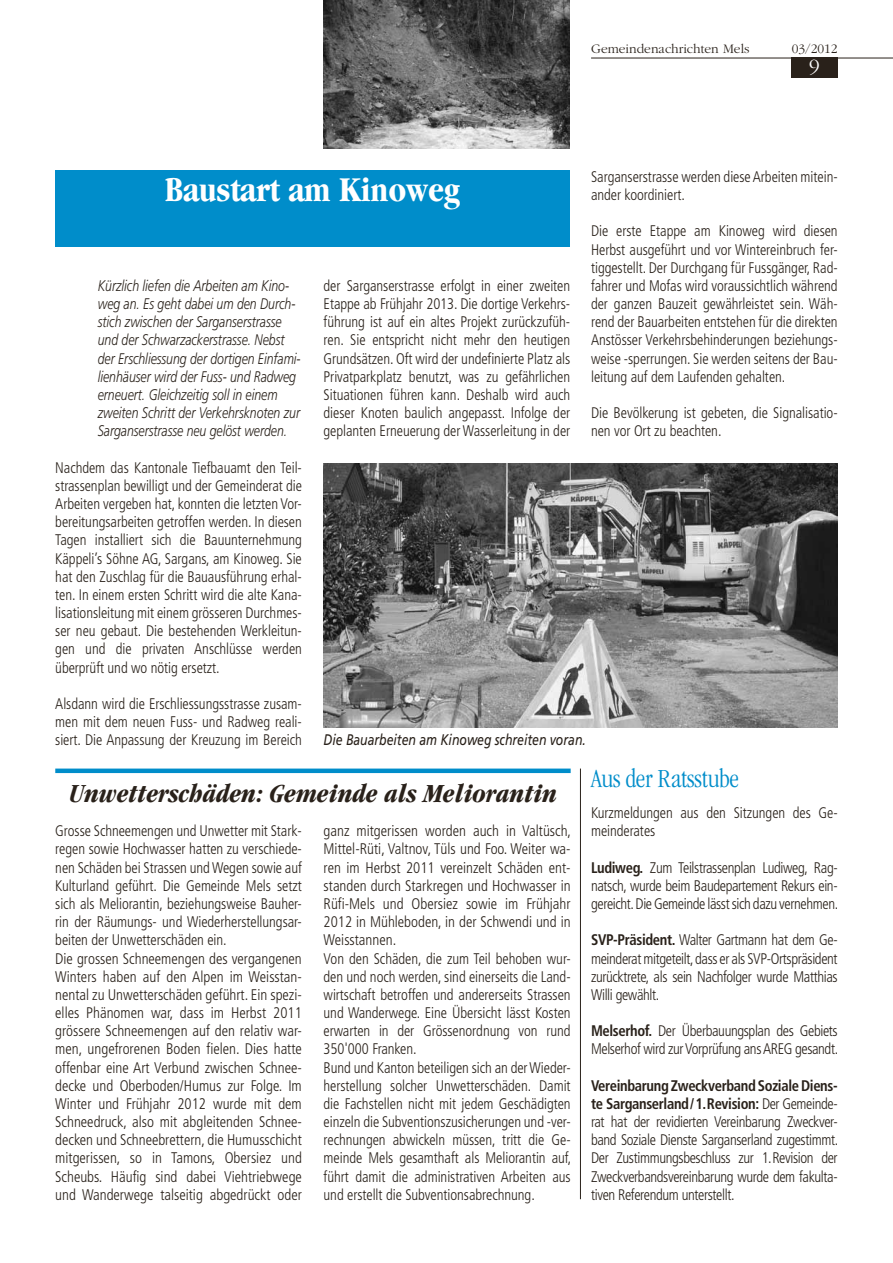
<style>
.page{position:relative;width:893px;height:1263px;background:#fff}
.page>*{position:absolute;margin:0;border:0;box-sizing:border-box;transform-origin:0 0}
.t1{font:700 condensed 36px "Garamond";letter-spacing:-.005em;color:#fff}
.t2{font:italic 700 condensed 27px "Garamond";letter-spacing:-.005em;color:#29211a}
.t3{font:300 condensed 27px "Garamond";letter-spacing:-.005em;color:#008dca}
.t4{font:300 21px "Garamond";color:#fff}
.t5{font:300 condensed 15.3px/18.1px "Frutiger";letter-spacing:-.005em;color:#29211a;text-align:justify;scale:.95 1}
.t6{font:300 condensed 15.3px/18.1px "Frutiger";letter-spacing:-.005em;color:#29211a}
.t7{font:italic 300 15.3px/18.1px "Frutiger";letter-spacing:-.005em;color:#29211a;scale:.8 1}
.t8{font:300 condensed 15.3px/18.1px "Frutiger";letter-spacing:-.025em;color:#29211a;scale:.95 1}
.t9{font:italic 15.3px "Frutiger";letter-spacing:-.005em;color:#29211a;scale:.8 1}
.t10{font:300 13.5px "Garamond";color:#29211a}
.s1{font-weight:700}
</style>
<div class="page">
<div style="left:791px;top:57px;width:47px;height:21px;background:#29211a"></div>
<hr style="left:591px;top:58px;width:302px;height:1px;background:#29211a">
<div style="left:55px;top:170px;width:515px;height:77px;background:#008dca"></div>
<img style="left:324px;top:0;width:246px;height:149px">
<div style="left:55px;top:768px;width:516px;height:5px;background:#008dca"></div>
<hr style="left:580px;top:768px;width:1px;height:431px;background:#29211a">
<img style="left:323px;top:463px;width:515px;height:264px">
<p class="t10" style="left:591px;top:41px;width:160px">Gemeindenachrichten Mels</p>
<p class="t10" style="left:792px;top:41px;width:47px">03/2012</p>
<h3 class="t4" style="left:809px;top:56px;width:12px">9</h3>
<p class="t5" style="left:591px;top:168px;width:261px">Sarganserstrasse werden diese Arbeiten mitein&shy;ander koordiniert.</p>
<p class="t5" style="left:591px;top:222px;width:261px">Die erste Etappe am Kinoweg wird diesen Herbst ausgeführt und vor Wintereinbruch fer&shy;tiggestellt. Der Durchgang für Fussgänger, Rad&shy;fahrer und Mofas wird voraussichtlich während der ganzen Bauzeit gewährleistet sein. Wäh&shy;rend der Bauarbeiten entstehen für die direkten Anstösser Verkehrsbehinderungen beziehungs&shy;weise -sperrungen. Sie werden seitens der Bau&shy;leitung auf dem Laufenden gehalten.</p>
<p class="t5" style="left:591px;top:404px;width:261px">Die Bevölkerung ist gebeten, die Signalisatio&shy;nen vor Ort zu beachten.</p>
<h1 class="t1" style="left:165px;top:169px;width:296px">Baustart am Kinoweg</h1>
<p class="t5" style="left:324px;top:277px;width:261px">der Sarganserstrasse erfolgt in einer zweiten Etappe ab Frühjahr 2013. Die dortige Verkehrs&shy;führung ist auf ein altes Projekt zurückzufüh&shy;ren. Sie entspricht nicht mehr den heutigen Grundsätzen. Oft wird der undefinierte Platz als Privatparkplatz benutzt, was zu gefährlichen Situationen führen kann. Deshalb wird auch dieser Knoten baulich angepasst. Infolge der geplanten Erneuerung der Wasserleitung in der</p>
<p class="t7" style="left:98px;top:277px;width:255px">Kürzlich liefen die Arbeiten am Kino&shy;weg an. Es geht dabei um den Durch&shy;stich zwischen der Sarganserstrasse und der Schwarzackerstrasse. Nebst der Erschliessung der dortigen Einfami&shy;lienhäuser wird der Fuss- und Radweg erneuert. Gleichzeitig soll in einem zweiten Schritt der Verkehrsknoten zur Sarganserstrasse neu gelöst werden.</p>
<p class="t5" style="left:55px;top:458px;width:261px">Nachdem das Kantonale Tiefbauamt den Teil&shy;strassenplan bewilligt und der Gemeinderat die Arbeiten vergeben hat, konnten die letzten Vor&shy;bereitungsarbeiten getroffen werden. In diesen Tagen installiert sich die Bauunternehmung Käppeli’s Söhne AG, Sargans, am Kinoweg. Sie hat den Zuschlag für die Bauausführung erhal&shy;ten. In einem ersten Schritt wird die alte Kana&shy;lisationsleitung mit einem grösseren Durchmes&shy;ser neu gebaut. Die bestehenden Werkleitun&shy;gen und die privaten Anschlüsse werden überprüft und wo nötig ersetzt.</p>
<p class="t5" style="left:55px;top:695px;width:261px">Alsdann wird die Erschliessungsstrasse zusam&shy;men mit dem neuen Fuss- und Radweg reali&shy;siert. Die Anpassung der Kreuzung im Bereich</p>
<p class="t9" style="left:324px;top:731px;width:329px">Die Bauarbeiten am Kinoweg schreiten voran.</p>
<h2 class="t2" style="left:69px;top:778px;width:490px">Unwetterschäden: Gemeinde als Meliorantin</h2>
<p class="t6" style="left:324px;top:822px;width:249px">ganz mitgerissen worden auch in Valtüsch, Mittel-Rüti, Valtnov, Tüls und Foo. Weiter wa&shy;ren im Herbst 2011 vereinzelt Schäden ent&shy;standen durch Starkregen und Hochwasser in Rüfi-Mels und Obersiez sowie im Frühjahr 2012 in Mühleboden, in der Schwendi und in Weisstannen.<br>Von den Schäden, die zum Teil behoben wur&shy;den und noch werden, sind einerseits die Land&shy;wirtschaft betroffen und andererseits Strassen und Wanderwege. Eine Übersicht lässt Kosten erwarten in der Grössenordnung von rund 350'000 Franken.<br>Bund und Kanton beteiligen sich an der Wieder&shy;herstellung solcher Unwetterschäden. Damit die Fachstellen nicht mit jedem Geschädigten einzeln die Subventionszusicherungen und -ver&shy;rechnungen abwickeln müssen, tritt die Ge&shy;meinde Mels gesamthaft als Meliorantin auf, führt damit die administrativen Arbeiten aus und erstellt die Subventionsabrechnung.</p>
<p class="t5" style="left:55px;top:822px;width:261px;text-align:left">Grosse Schneemengen und Unwetter mit Stark&shy;regen sowie Hochwasser hatten zu verschiede&shy;nen Schäden bei Strassen und Wegen sowie auf Kulturland geführt. Die Gemeinde Mels setzt sich als Meliorantin, beziehungsweise Bauher&shy;rin der Räumungs- und Wiederherstellungsar&shy;beiten der Unwetterschäden ein.<br>Die grossen Schneemengen des vergangenen Winters haben auf den Alpen im Weisstan&shy;nental zu Unwetterschäden geführt. Ein spezi&shy;elles Phänomen war, dass im Herbst 2011 grössere Schneemengen auf den relativ war&shy;men, ungefrorenen Boden fielen. Dies hatte offenbar eine Art Verbund zwischen Schnee&shy;decke und Oberboden/Humus zur Folge. Im Winter und Frühjahr 2012 wurde mit dem Schneedruck, also mit abgleitenden Schnee&shy;decken und Schneebrettern, die Humusschicht mitgerissen, so in Tamons, Obersiez und Scheubs. Häufig sind dabei Viehtriebwege und Wanderwege talseitig abgedrückt oder</p>
<h2 class="t3" style="left:591px;top:764px;width:149px">Aus der Ratsstube</h2>
<p class="t5" style="left:591px;top:804px;width:261px">Kurzmeldungen aus den Sitzungen des Ge&shy;meinderates</p>
<p class="t5" style="left:591px;top:858px;width:262px"><span class="s1">Ludiweg.</span> Zum Teilstrassenplan Ludiweg, Rag&shy;natsch, wurde beim Baudepartement Rekurs ein&shy;gereicht. Die Gemeinde lässt sich dazu vernehmen.</p>
<p class="t5" style="left:591px;top:931px;width:261px"><span class="s1">SVP-Präsident.</span> Walter Gartmann hat dem Ge&shy;meinderat mitgeteilt, dass er als SVP-Ortspräsident zurücktrete, als sein Nachfolger wurde Matthias Willi gewählt.</p>
<p class="t8" style="left:591px;top:1022px;width:262px"><span class="s1">Melserhof.</span> Der Überbauungsplan des Gebiets<br>Melserhof wird zur Vorprüfung ans AREG gesandt.</p>
<p class="t5" style="left:591px;top:1076px;width:262px"><span class="s1">Vereinbarung Zweckverband Soziale Diens&shy;te Sarganserland/1.Revision:</span> Der Gemeinde&shy;rat hat der revidierten Vereinbarung Zweckver&shy;band Soziale Dienste Sarganserland zugestimmt.<br>Der Zustimmungsbeschluss zur 1.Revision der Zweckverbandsvereinbarung wurde dem fakulta&shy;tiven Referendum unterstellt.</p>
</div>
